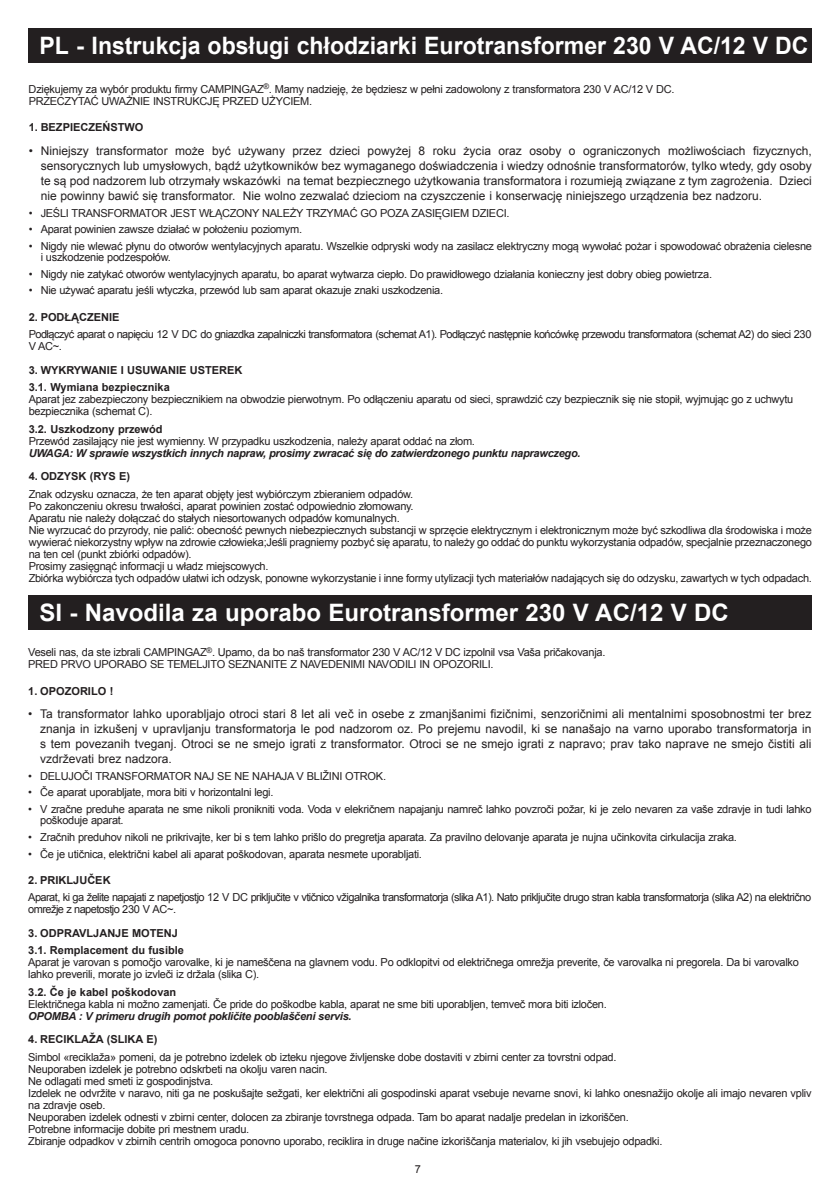
<style>
.page{position:relative;width:840px;height:1191px;background:#fff}
.page>*{position:absolute;margin:0;border:0;box-sizing:border-box;transform-origin:0 0}
.t1{font:700 24px "Arial";color:#fff;scale:.96 1}
.t2{font:700 24px "Arial";color:#fff}
.t3{font:12px/15px "Arial";color:#231f20;text-align:justify}
.t4{font:11px/12px "Arial";letter-spacing:-.025em;color:#231f20}
.t5{font:11px/12px "Arial";letter-spacing:-.05em;color:#231f20}
.t6{font:700 11px/17.6px "Arial";color:#231f20}
.t7{font:italic 700 11px "Arial";letter-spacing:-.025em;color:#231f20}
</style>
<div class="page">
<div style="left:28px;top:28px;width:783px;height:34px;background:#231f20"></div>
<div style="left:28px;top:595px;width:783px;height:34px;background:#231f20"></div>
<h1 class="t1" style="left:39px;top:36px;width:802px">PL - Instrukcja obsługi chłodziarki Eurotransformer 230 V AC/12 V DC</h1>
<p class="t4" style="left:29px;top:83px;width:647px">Dziękujemy za wybór produktu firmy CAMPINGAZ<sup>®</sup>. Mamy nadzieję, że będziesz w pełni zadowolony z transformatora 230 V AC/12 V DC.<br>PRZECZYTAĆ UWAŻNIE INSTRUKCJĘ PRZED UŻYCIEM.</p>
<p class="t6" style="left:29px;top:119px;width:116px">1. BEZPIECZEŃSTWO</p>
<p class="t3" style="left:41px;top:144px;width:772px;text-indent:-12px">• Niniejszy transformator może być używany przez dzieci powyżej 8 roku życia oraz osoby o ograniczonych możliwościach fizycznych, sensorycznych lub umysłowych, bądź użytkowników bez wymaganego doświadczenia i wiedzy odnośnie transformatorów, tylko wtedy, gdy osoby te są pod nadzorem lub otrzymały wskazówki na temat bezpiecznego użytkowania transformatora i rozumieją związane z tym zagrożenia. Dzieci nie powinny bawić się transformator. Nie wolno zezwalać dzieciom na czyszczenie i konserwację niniejszego urządzenia bez nadzoru.</p>
<p class="t4" style="left:29px;top:208px;width:482px">• JEŚLI TRANSFORMATOR JEST WŁĄCZONY NALEŻY TRZYMAĆ GO POZA ZASIĘGIEM DZIECI.</p>
<p class="t4" style="left:29px;top:224px;width:275px">• Aparat powinien zawsze działać w położeniu poziomym.</p>
<p class="t4" style="left:41px;top:242px;width:772px;line-height:11px;text-indent:-12px">• Nigdy nie wlewać płynu do otworów wentylacyjnych aparatu. Wszelkie odpryski wody na zasilacz elektryczny mogą wywołać pożar i spowodować obrażenia cielesne i uszkodzenie podzespołów.</p>
<p class="t4" style="left:29px;top:269px;width:684px">• Nigdy nie zatykać otworów wentylacyjnych aparatu, bo aparat wytwarza ciepło. Do prawidłowego działania konieczny jest dobry obieg powietrza.</p>
<p class="t4" style="left:29px;top:285px;width:416px">• Nie używać aparatu jeśli wtyczka, przewód lub sam aparat okazuje znaki uszkodzenia.</p>
<p class="t6" style="left:29px;top:308px;width:92px">2. PODŁĄCZENIE</p>
<p class="t5" style="left:29px;top:328px;width:784px">Podłączyć aparat o napięciu 12 V DC do gniazdka zapalniczki transformatora (schemat A1). Podłączyć następnie końcówkę przewodu transformatora (schemat A2) do sieci 230<br>V AC~.</p>
<p class="t6" style="left:29px;top:362px;width:215px">3. WYKRYWANIE I USUWANIE USTEREK<br>3.1. Wymiana bezpiecznika</p>
<p class="t4" style="left:29px;top:393px;width:765px">Aparat jez zabezpieczony bezpiecznikiem na obwodzie pierwotnym. Po odłączeniu aparatu od sieci, sprawdzić czy bezpiecznik się nie stopił, wyjmując go z uchwytu bezpiecznika (schemat C).</p>
<p class="t6" style="left:29px;top:420px;width:135px">3.2. Uszkodzony przewód</p>
<p class="t4" style="left:29px;top:435px;width:447px">Przewód zasilający nie jest wymienny. W przypadku uszkodzenia, należy aparat oddać na złom.</p>
<p class="t7" style="left:29px;top:445px;width:553px">UWAGA: W sprawie wszystkich innych napraw, prosimy zwracać się do zatwierdzonego punktu naprawczego.</p>
<p class="t6" style="left:29px;top:468px;width:103px">4. ODZYSK (RYS E)</p>
<p class="t4" style="left:29px;top:488px;width:784px">Znak odzysku oznacza, że ten aparat objęty jest wybiórczym zbieraniem odpadów.<br>Po zakonczeniu okresu trwałości, aparat powinien zostać odpowiednio złomowany.<br>Aparatu nie należy dołączać do stałych niesortowanych odpadów komunalnych.<br>Nie wyrzucać do przyrody, nie palić: obecność pewnych niebezpiecznych substancji w sprzęcie elektrycznym i elektronicznym może być szkodliwa dla środowiska i może wywierać niekorzystny wpływ na zdrowie człowieka;Jeśli pragniemy pozbyć się aparatu, to należy go oddać do punktu wykorzystania odpadów, specjalnie przeznaczonego na ten cel (punkt zbiórki odpadów).<br>Prosimy zasięgnąć informacji u władz miejscowych.<br>Zbiórka wybiórcza tych odpadów ułatwi ich odzysk, ponowne wykorzystanie i inne formy utylizacji tych materiałów nadających się do odzysku, zawartych w tych odpadach.</p>
<h1 class="t2" style="left:39px;top:603px;width:690px">SI - Navodila za uporabo Eurotransformer 230 V AC/12 V DC</h1>
<p class="t4" style="left:28px;top:646px;width:578px">Veseli nas, da ste izbrali CAMPINGAZ<sup>®</sup>. Upamo, da bo naš transformator 230 V AC/12 V DC izpolnil vsa Vaša pričakovanja.<br>PRED PRVO UPORABO SE TEMELJITO SEZNANITE Z NAVEDENIMI NAVODILI IN OPOZORILI.</p>
<p class="t6" style="left:28px;top:683px;width:87px">1. OPOZORILO !</p>
<p class="t3" style="left:40px;top:707px;width:772px;text-indent:-12px">• Ta transformator lahko uporabljajo otroci stari 8 let ali več in osebe z zmanjšanimi fizičnimi, senzoričnimi ali mentalnimi sposobnostmi ter brez znanja in izkušenj v upravljanju transformatorja le pod nadzorom oz. Po prejemu navodil, ki se nanašajo na varno uporabo transformatorja in s tem povezanih tveganj. Otroci se ne smejo igrati z transformator. Otroci se ne smejo igrati z napravo; prav tako naprave ne smejo čistiti ali vzdrževati brez nadzora.</p>
<p class="t4" style="left:28px;top:771px;width:359px">• DELUJOČI TRANSFORMATOR NAJ SE NE NAHAJA V BLIŽINI OTROK.</p>
<p class="t4" style="left:28px;top:787px;width:247px">• Če aparat uporabljate, mora biti v horizontalni legi.</p>
<p class="t4" style="left:40px;top:805px;width:772px;line-height:11px;text-indent:-12px">• V zračne preduhe aparata ne sme nikoli pronikniti voda. Voda v elekričnem napajanju namreč lahko povzroči požar, ki je zelo nevaren za vaše zdravje in tudi lahko poškoduje aparat.</p>
<p class="t4" style="left:28px;top:832px;width:709px">• Zračnih preduhov nikoli ne prikrivajte, ker bi s tem lahko prišlo do pregretja aparata. Za pravilno delovanje aparata je nujna učinkovita cirkulacija zraka.</p>
<p class="t4" style="left:28px;top:848px;width:395px">• Če je utičnica, električni kabel ali aparat poškodovan, aparata nesmete uporabljati.</p>
<p class="t6" style="left:28px;top:871px;width:84px">2. PRIKLJUČEK</p>
<p class="t5" style="left:28px;top:891px;width:784px">Aparat, ki ga želite napajati z napetjostjo 12 V DC priključite v vtičnico vžigalnika transformatorja (slika A1). Nato priključite drugo stran kabla transformatorja (slika A2) na električno omrežje z napetostjo 230 V AC~.</p>
<p class="t6" style="left:28px;top:925px;width:157px">3. ODPRAVLJANJE MOTENJ<br>3.1. Remplacement du fusible</p>
<p class="t4" style="left:28px;top:956px;width:771px">Aparat je varovan s pomočjo varovalke, ki je nameščena na glavnem vodu. Po odklopitvi od električnega omrežja preverite, če varovalka ni pregorela. Da bi varovalko lahko preverili, morate jo izvleči iz držala (slika C).</p>
<p class="t6" style="left:28px;top:983px;width:149px">3.2. Če je kabel poškodovan</p>
<p class="t4" style="left:28px;top:998px;width:579px">Električnega kabla ni možno zamenjati. Če pride do poškodbe kabla, aparat ne sme biti uporabljen, temveč mora biti izločen.</p>
<p class="t7" style="left:28px;top:1008px;width:324px">OPOMBA : V primeru drugih pomot pokličite pooblaščeni servis.</p>
<p class="t6" style="left:28px;top:1031px;width:131px">4. RECIKLAŽA (SLIKA E)</p>
<p class="t4" style="left:28px;top:1051px;width:784px">Simbol «reciklaža» pomeni, da je potrebno izdelek ob izteku njegove življenske dobe dostaviti v zbirni center za tovrstni odpad.<br>Neuporaben izdelek je potrebno odskrbeti na okolju varen nacin.<br>Ne odlagati med smeti iz gospodinjstva.<br>Izdelek ne odvržite v naravo, niti ga ne poskušajte sežgati, ker električni ali gospodinski aparat vsebuje nevarne snovi, ki lahko onesnažijo okolje ali imajo nevaren vpliv na zdravje oseb.<br>Neuporaben izdelek odnesti v zbirni center, dolocen za zbiranje tovrstnega odpada. Tam bo aparat nadalje predelan in izkoriščen.<br>Potrebne informacije dobite pri mestnem uradu.<br>Zbiranje odpadkov v zbirnih centrih omogoca ponovno uporabo, reciklira in druge načine izkoriščanja materialov, ki jih vsebujejo odpadki.</p>
<p class="t4" style="left:414px;top:1164px;width:8px">7</p>
</div>
